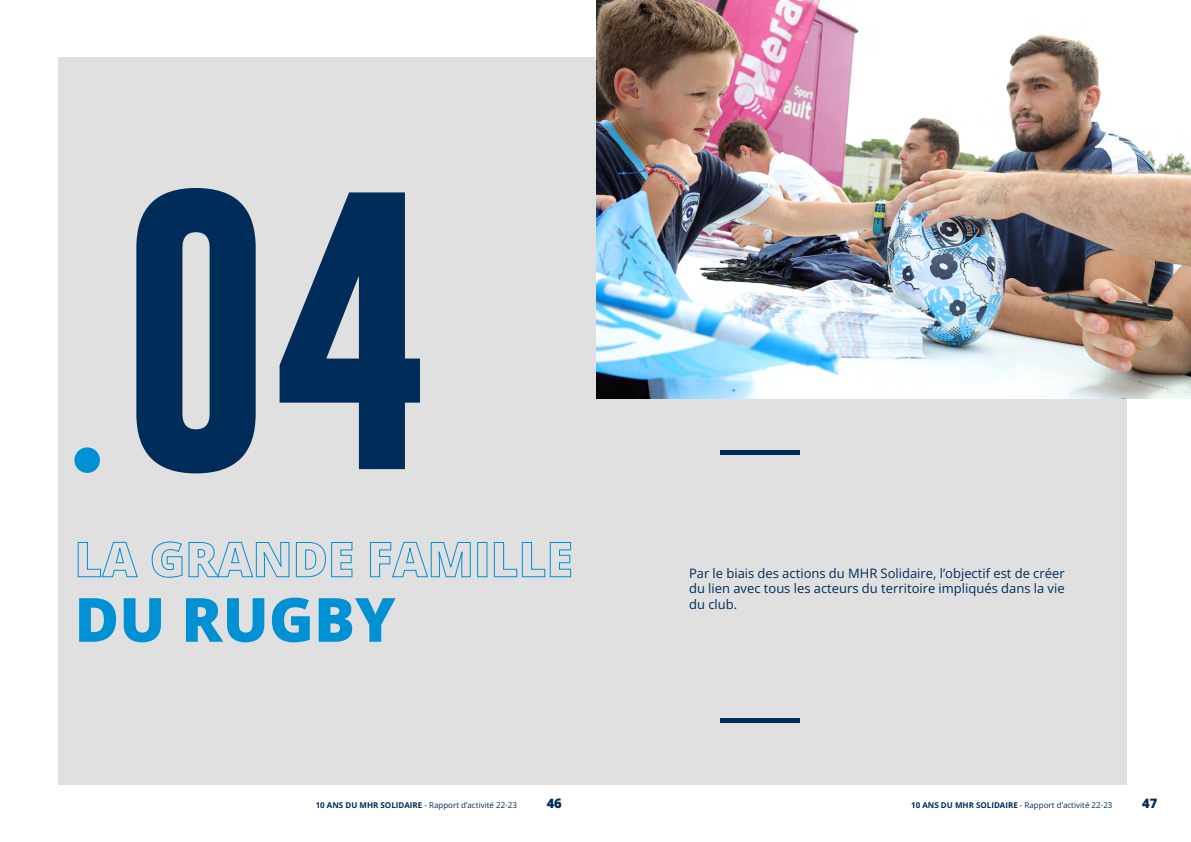
<style>
.page{position:relative;width:1191px;height:842px;background:#fff}
.page>*{position:absolute;margin:0;border:0;box-sizing:border-box;transform-origin:0 0}
.t1{font:700 283px "Gobold";color:#002c5a}
.t2{font:800 61px "Open Sans";color:#0090d4}
.t3{font:13px/15.6px "Open Sans";color:#002c5a;text-align:justify}
.t4{font:800 13px "Open Sans";color:#002c5a}
.t5{font:8px "Open Sans";color:#002c5a}
.s1{font-weight:700}
</style>
<div class="page">
<div style="left:58px;top:57px;width:1068px;height:728px;background:#e0e0e0"></div>
<svg style="left:77px;top:541px;width:61px;height:37px"></svg>
<svg style="left:151px;top:541px;width:202px;height:37px"></svg>
<svg style="left:370px;top:541px;width:101px;height:37px"></svg>
<div style="left:477px;top:542px;width:10px;height:35px;border:1px solid #0090d4"></div>
<svg style="left:493px;top:542px;width:78px;height:36px"></svg>
<div style="left:74px;top:447px;width:26px;height:26px;background:#0090d4;border-radius:50%"></div>
<hr style="left:720px;top:450px;width:79px;height:4px;background:#002c5a">
<img style="left:596px;top:1px;width:595px;height:397px">
<hr style="left:720px;top:718px;width:79px;height:4px;background:#002c5a">
<h1 class="t1" style="left:120px;top:147px;width:309px">04</h1>
<h2 class="t2" style="left:74px;top:578px;width:323px">DU RUGBY</h2>
<p class="t3" style="left:689px;top:565px;width:377px">Par le biais des actions du MHR Solidaire, l’objectif est de créer du lien avec tous les acteurs du territoire impliqués dans la vie du club.</p>
<p class="t5" style="left:316px;top:799px;width:203px"><span class="s1">10 ANS DU MHR SOLIDAIRE</span> - Rapport d’activité 22-23</p>
<p class="t4" style="left:546px;top:794px;width:17px">46</p>
<p class="t5" style="left:911px;top:799px;width:203px"><span class="s1">10 ANS DU MHR SOLIDAIRE</span> - Rapport d’activité 22-23</p>
<p class="t4" style="left:1142px;top:794px;width:17px">47</p>
</div>
